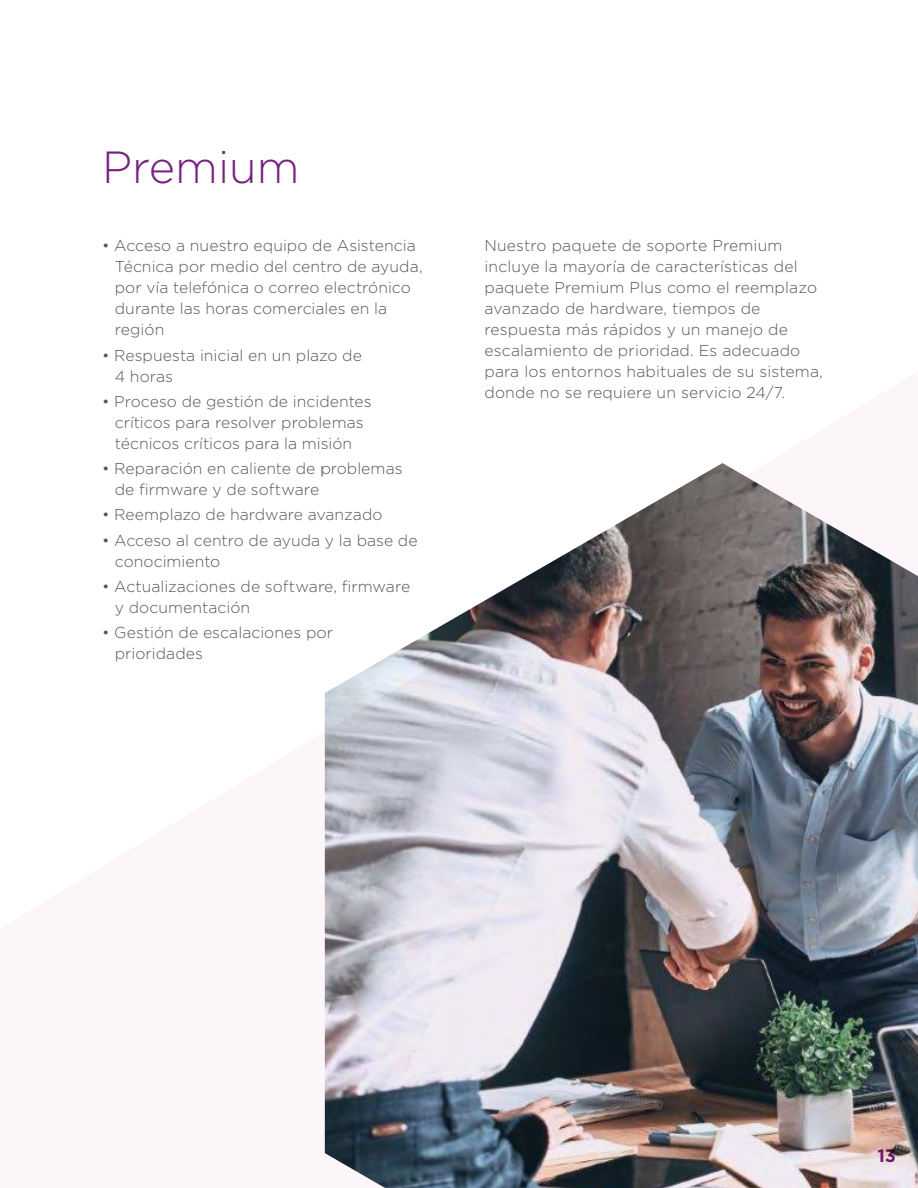
<style>
.page{position:relative;width:918px;height:1188px;background:#fff}
.page>*{position:absolute;margin:0;border:0;box-sizing:border-box;transform-origin:0 0}
._2_Page_Title{font:300 45px "Gotham";color:#76237f}
.t1{font:700 18px "Gotham";color:#76237f}
._4_Body_Text{font:300 15.75px/21px "Gotham";letter-spacing:.005em;color:#575756}
</style>
<div class="page">
<img style="left:325px;top:463px;width:593px;height:725px">
<p class="_2_Page_Title" style="left:102px;top:139px;width:199px">Premium</p>
<p class="_4_Body_Text" style="left:115px;top:235px;width:309px;text-indent:-13px">• Acceso a nuestro equipo de Asistencia<br>Técnica por medio del centro de ayuda, por vía telefónica o correo electrónico durante las horas comerciales en la región</p>
<p class="_4_Body_Text" style="left:115px;top:344px;width:249px;text-indent:-13px">• Respuesta inicial en un plazo de<br>4 horas</p>
<p class="_4_Body_Text" style="left:102px;top:390px;width:271px;text-align:center">• Proceso de gestión de incidentes críticos para resolver problemas técnicos críticos para la misión</p>
<p class="_4_Body_Text" style="left:115px;top:458px;width:289px;text-indent:-13px">• Reparación en caliente de problemas de firmware y de software</p>
<p class="_4_Body_Text" style="left:102px;top:504px;width:282px">• Reemplazo de hardware avanzado</p>
<p class="_4_Body_Text" style="left:115px;top:529px;width:304px;text-indent:-13px">• Acceso al centro de ayuda y la base de conocimiento</p>
<p class="_4_Body_Text" style="left:115px;top:575px;width:297px;text-indent:-13px">• Actualizaciones de software, firmware y documentación</p>
<p class="_4_Body_Text" style="left:115px;top:622px;width:220px;text-indent:-13px">• Gestión de escalaciones por prioridades</p>
<p class="_4_Body_Text" style="left:485px;top:235px;width:340px">Nuestro paquete de soporte Premium incluye la mayoría de características del paquete Premium Plus como el reemplazo avanzado de hardware, tiempos de respuesta más rápidos y un manejo de escalamiento de prioridad. Es adecuado para los entornos habituales de su sistema, donde no se requiere un servicio 24/7.</p>
<p class="t1" style="left:878px;top:1144px;width:20px">13</p>
</div>
